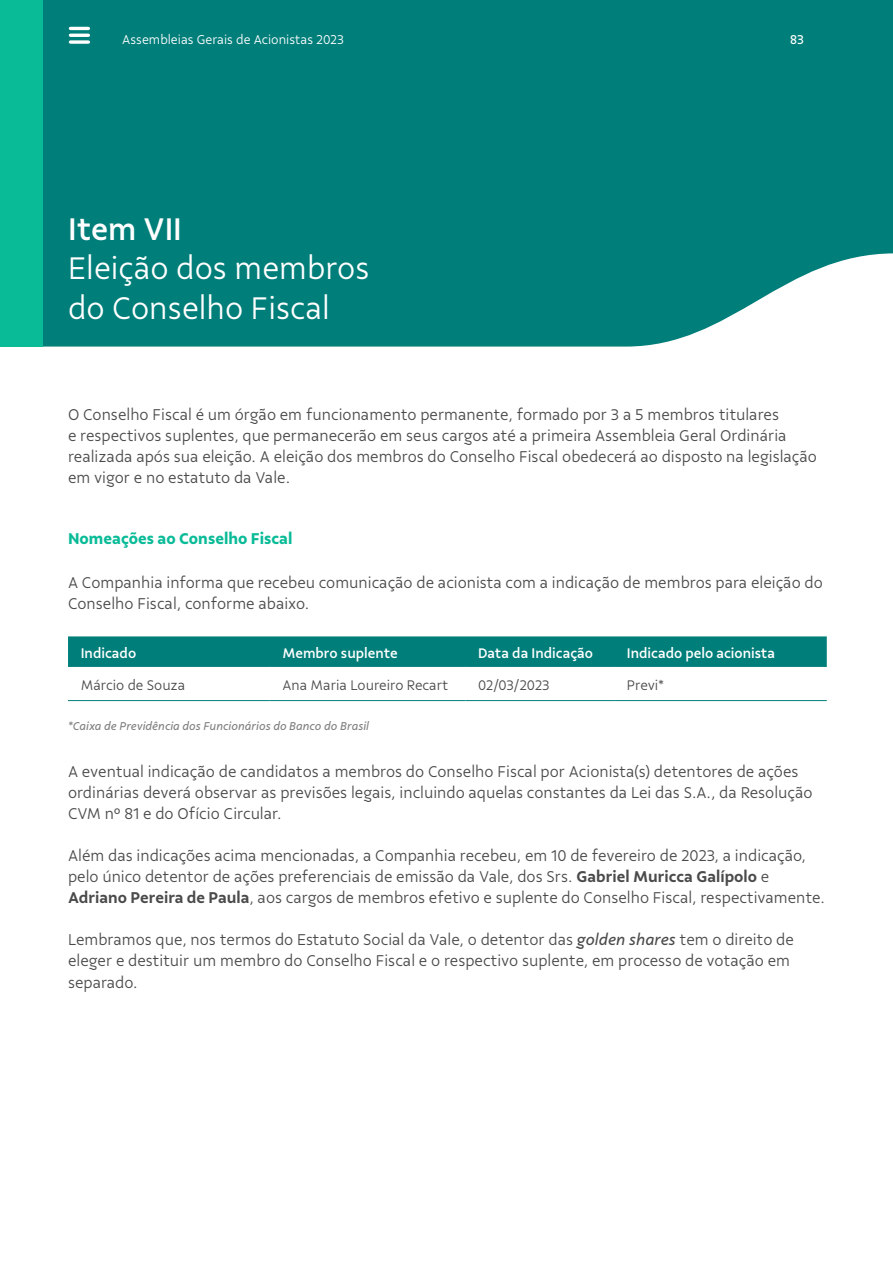
<style>
.page{position:relative;width:893px;height:1263px;background:#fff}
.page>*{position:absolute;margin:0;border:0;box-sizing:border-box;transform-origin:0 0}
.t1{font:300 33px/39.6px "Vale Sans";color:#fff}
.t2{font:500 33px "Vale Sans";color:#fff}
.t3{font:300 16.5px/21px "Vale Sans";color:#4a4a49}
.t4{font:700 16.5px "Vale Sans";color:#0abb98}
.t5{font:500 14.7px "Vale Sans";color:#fff}
.t6{font:300 14.7px "Vale Sans";color:#4a4a49}
.t7{font:300 13.5px "Vale Sans";color:#fff}
.t8{font:13.5px "Vale Sans";color:#fff}
.t9{font:italic 12px "Vale Sans";color:#808080}
.s1{font-weight:600}
.s2{font-weight:400;font-style:italic}
</style>
<div class="page">
<div style="left:43px;top:0;width:850px;height:347px;background:#007e7a"></div>
<div style="left:0;top:0;width:43px;height:347px;background:#0abb98"></div>
<div style="left:68px;top:636px;width:759px;height:30px;background:#007e7a"></div>
<hr style="left:68px;top:700px;width:202px;height:1px;background:#007e7a">
<hr style="left:270px;top:700px;width:195px;height:1px;background:#007e7a">
<hr style="left:465px;top:700px;width:149px;height:1px;background:#007e7a">
<hr style="left:614px;top:700px;width:213px;height:1px;background:#007e7a">
<hr style="left:68px;top:666px;width:202px;height:1px;background:#007e7a">
<hr style="left:270px;top:666px;width:195px;height:1px;background:#007e7a">
<hr style="left:465px;top:666px;width:149px;height:1px;background:#007e7a">
<hr style="left:614px;top:666px;width:213px;height:1px;background:#007e7a">
<hr style="left:70px;top:27px;width:18px;height:3px;background:#fff">
<hr style="left:70px;top:34px;width:18px;height:3px;background:#fff">
<svg style="left:70px;top:40px;width:18px;height:4px"></svg>
<p class="t7" style="left:122px;top:31px;width:223px">Assembleias Gerais de Acionistas 2023</p>
<p class="t8" style="left:790px;top:31px;width:15px">83</p>
<h1 class="t2" style="left:68px;top:209px;width:115px">Item VII</h1>
<h1 class="t1" style="left:68px;top:248px;width:303px">Eleição dos membros do Conselho Fiscal</h1>
<p class="t3" style="left:68px;top:404px;width:750px">O Conselho Fiscal é um órgão em funcionamento permanente, formado por 3 a 5 membros titulares<br>e respectivos suplentes, que permanecerão em seus cargos até a primeira Assembleia Geral Ordinária realizada após sua eleição. A eleição dos membros do Conselho Fiscal obedecerá ao disposto na legislação em vigor e no estatuto da Vale.</p>
<p class="t4" style="left:68px;top:528px;width:226px">Nomeações ao Conselho Fiscal</p>
<p class="t3" style="left:68px;top:572px;width:756px">A Companhia informa que recebeu comunicação de acionista com a indicação de membros para eleição do<br>Conselho Fiscal, conforme abaixo.</p>
<p class="t5" style="left:81px;top:644px;width:57px">Indicado</p>
<p class="t5" style="left:282px;top:644px;width:117px">Membro suplente</p>
<p class="t5" style="left:478px;top:644px;width:116px">Data da Indicação</p>
<p class="t5" style="left:627px;top:644px;width:150px">Indicado pelo acionista</p>
<p class="t6" style="left:81px;top:676px;width:106px">Márcio de Souza</p>
<p class="t6" style="left:282px;top:676px;width:167px">Ana Maria Loureiro Recart</p>
<p class="t6" style="left:478px;top:676px;width:73px">02/03/2023</p>
<p class="t6" style="left:627px;top:676px;width:39px">Previ*</p>
<p class="t9" style="left:68px;top:719px;width:303px">*Caixa de Previdência dos Funcionários do Banco do Brasil</p>
<p class="t3" style="left:68px;top:761px;width:746px">A eventual indicação de candidatos a membros do Conselho Fiscal por Acionista(s) detentores de ações ordinárias deverá observar as previsões legais, incluindo aquelas constantes da Lei das S.A., da Resolução<br>CVM nº 81 e do Ofício Circular.</p>
<p class="t3" style="left:68px;top:845px;width:758px">Além das indicações acima mencionadas, a Companhia recebeu, em 10 de fevereiro de 2023, a indicação, pelo único detentor de ações preferenciais de emissão da Vale, dos Srs. <span class="s1">Gabriel Muricca Galípolo</span> e<br><span class="s1">Adriano Pereira de Paula</span>, aos cargos de membros efetivo e suplente do Conselho Fiscal, respectivamente.</p>
<p class="t3" style="left:68px;top:929px;width:727px">Lembramos que, nos termos do Estatuto Social da Vale, o detentor das <span class="s2">golden shares</span> tem o direito de eleger e destituir um membro do Conselho Fiscal e o respectivo suplente, em processo de votação em separado.</p>
</div>
